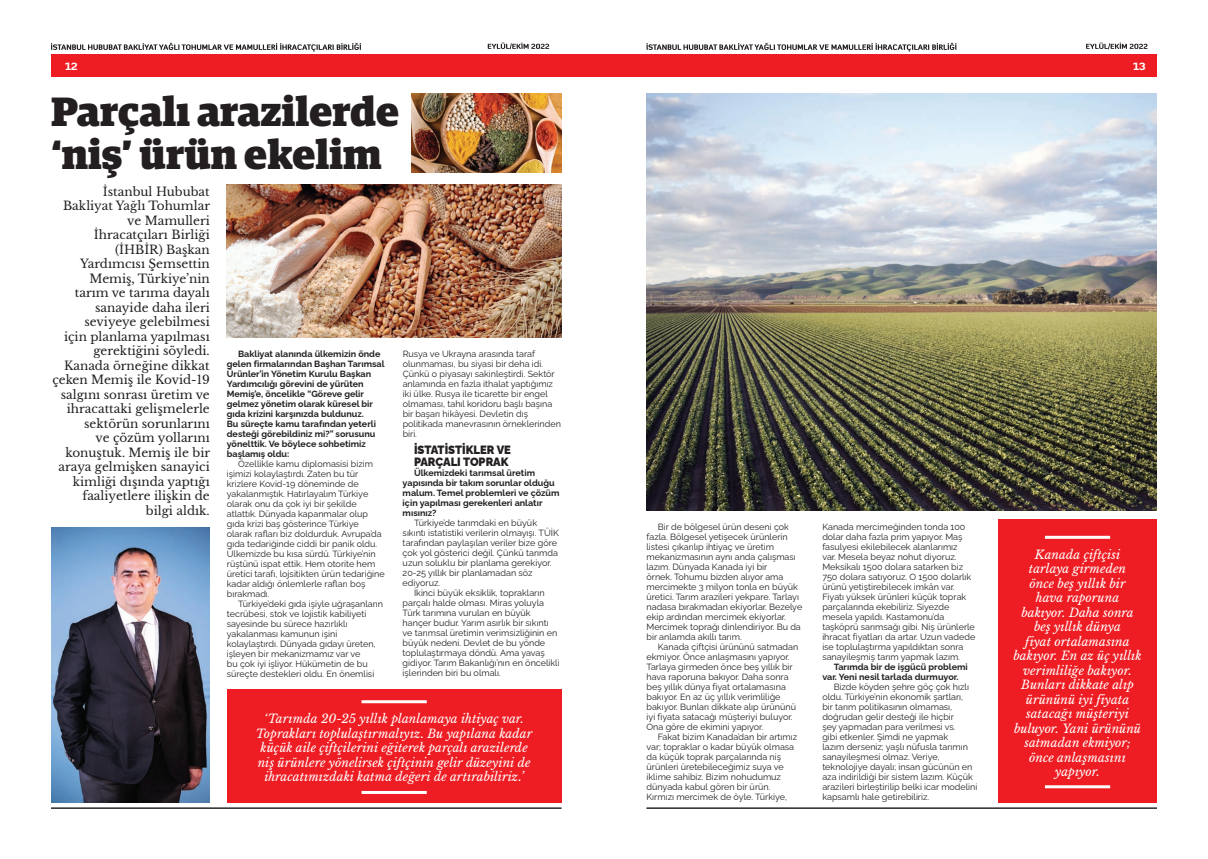
<style>
.page{position:relative;width:1208px;height:859px;background:#fff}
.page>*{position:absolute;margin:0;border:0;box-sizing:border-box;transform-origin:0 0}
.t1{font:900 41px "Guardian Egyp";color:#231f20}
.SPOT{font:italic 12px/14.5px "Libre Baskerville";letter-spacing:.005em;color:#fff;text-align:center}
.t2{font:12px/14.5px "Libre Baskerville";color:#231f20;text-align:right}
.t3{font:900 12px/12px "Raleway";color:#231f20;scale:.94 1}
.t4{font:900 10px "Diavlo";color:#fff}
.t5{font:9px/10px "Raleway";color:#231f20}
.t6{font:700 9px/10px "Raleway";color:#231f20}
</style>
<div class="page">
<div style="left:51px;top:54px;width:553px;height:23px;background:#ee1d23"></div>
<div style="left:604px;top:54px;width:553px;height:23px;background:#ee1d23"></div>
<img style="left:646px;top:94px;width:511px;height:416px">
<img style="left:51px;top:527px;width:159px;height:275px">
<div style="left:227px;top:689px;width:334px;height:113px;background:#ee1d23"></div>
<div style="left:998px;top:519px;width:159px;height:283px;background:#ee1d23"></div>
<hr style="left:1045px;top:536px;width:65px;height:3px;background:#fff">
<hr style="left:361px;top:791px;width:66px;height:3px;background:#fff">
<hr style="left:361px;top:700px;width:66px;height:3px;background:#fff">
<hr style="left:1045px;top:785px;width:65px;height:3px;background:#fff">
<hr style="left:51px;top:808px;width:510px;height:1px;background:#231f20">
<hr style="left:646px;top:808px;width:511px;height:1px;background:#231f20">
<img style="left:227px;top:184px;width:334px;height:153px">
<img style="left:411px;top:94px;width:150px;height:79px">
<svg style="left:51px;top:43px;width:310px;height:9px"></svg>
<svg style="left:646px;top:43px;width:310px;height:9px"></svg>
<svg style="left:488px;top:43px;width:61px;height:6px"></svg>
<svg style="left:1086px;top:43px;width:61px;height:6px"></svg>
<p class="t4" style="left:65px;top:60px;width:14px">12</p>
<p class="t4" style="left:1133px;top:60px;width:14px">13</p>
<p class="t1" style="left:51px;top:79px;width:350px">Parçalı arazilerde</p>
<p class="t1" style="left:51px;top:122px;width:332px">‘niş’ ürün ekelim</p>
<p class="t2" style="left:52px;top:184px;width:159px">İstanbul Hububat<br>Bakliyat Yağlı Tohumlar ve Mamulleri<br>İhracatçıları Birliği (İHBİR) Başkan<br>Yardımcısı Şemsettin<br>Memiş, Türkiye’nin<br>tarım ve tarıma dayalı sanayide daha ileri seviyeye gelebilmesi<br>için planlama yapılması gerektiğini söyledi.<br>Kanada örneğine dikkat çeken Memiş ile Kovid-19 salgını sonrası üretim ve ihracattaki gelişmelerle sektörün sorunlarını<br>ve çözüm yollarını konuştuk. Memiş ile bir araya gelmişken sanayici kimliği dışında yaptığı faaliyetlere ilişkin de<br>bilgi aldık.</p>
<p class="t5" style="left:403px;top:348px;width:160px">Rusya ve Ukrayna arasında taraf olunmaması, bu siyasi bir deha idi.<br>Çünkü o piyasayı sakinleştirdi. Sektör anlamında en fazla ithalat yaptığımız iki ülke. Rusya ile ticarette bir engel olmaması, tahıl koridoru başlı başına bir başarı hikâyesi. Devletin dış politikada manevrasının örneklerinden biri.</p>
<p class="t3" style="left:414px;top:442px;width:105px">İSTATİSTİKLER VE<br>PARÇALI TOPRAK</p>
<p class="t6" style="left:403px;top:466px;width:158px;text-indent:11px">Ülkemizdeki tarımsal üretim yapısında bir takım sorunlar olduğu malum. Temel problemleri ve çözüm için yapılması gerekenleri anlatır mısınız?</p>
<p class="t5" style="left:403px;top:516px;width:158px;text-indent:11px">Türkiye’de tarımdaki en büyük sıkıntı istatistiki verilerin olmayışı. TÜİK tarafından paylaşılan veriler bize göre çok yol gösterici değil. Çünkü tarımda uzun soluklu bir planlama gerekiyor.<br>20-25 yıllık bir planlamadan söz ediyoruz.</p>
<p class="t5" style="left:403px;top:586px;width:158px;text-indent:11px">İkinci büyük eksiklik, toprakların parçalı halde olması. Miras yoluyla Türk tarımına vurulan en büyük hançer budur. Yarım asırlık bir sıkıntı ve tarımsal üretimin verimsizliğinin en büyük nedeni. Devlet de bu yönde toplulaştırmaya döndü. Ama yavaş gidiyor. Tarım Bakanlığı’nın en öncelikli işlerinden biri bu olmalı.</p>
<p class="t6" style="left:227px;top:348px;width:159px;text-indent:11px">Bakliyat alanında ülkemizin önde gelen firmalarından Başhan Tarımsal Ürünler’in Yönetim Kurulu Başkan Yardımcılığı görevini de yürüten Memiş’e, öncelikle “Göreve gelir gelmez yönetim olarak küresel bir gıda krizini karşınızda buldunuz.<br>Bu süreçte kamu tarafından yeterli desteği görebildiniz mi?” sorusunu yönelttik. Ve böylece sohbetimiz başlamış oldu:</p>
<p class="t5" style="left:227px;top:458px;width:159px;text-indent:11px">Özellikle kamu diplomasisi bizim işimizi kolaylaştırdı. Zaten bu tür krizlere Kovid-19 döneminde de yakalanmıştık. Hatırlayalım Türkiye olarak onu da çok iyi bir şekilde atlattık. Dünyada kapanmalar olup gıda krizi baş gösterince Türkiye olarak rafları biz doldurduk. Avrupa’da gıda tedariğinde ciddi bir panik oldu.<br>Ülkemizde bu kısa sürdü. Türkiye’nin rüştünü ispat ettik. Hem otorite hem üretici tarafı, lojsitikten ürün tedariğine kadar aldığı önlemlerle rafları boş bırakmadı.</p>
<p class="t5" style="left:227px;top:598px;width:158px;text-indent:11px">Türkiye’deki gıda işiyle uğraşanların tecrübesi, stok ve lojistik kabiliyeti sayesinde bu sürece hazırlıklı yakalanması kamunun işini kolaylaştırdı. Dünyada gıdayı üreten, işleyen bir mekanizmamız var ve<br>bu çok iyi işliyor. Hükümetin de bu süreçte destekleri oldu. En önemlisi</p>
<p class="SPOT" style="left:256px;top:712px;width:278px">‘Tarımda 20-25 yıllık planlamaya ihtiyaç var.<br>Toprakları toplulaştırmalıyız. Bu yapılana kadar küçük aile çiftçilerini eğiterek parçalı arazilerde niş ürünlere yönelirsek çiftçinin gelir düzeyini de ihracatımızdaki katma değeri de artırabiliriz.’</p>
<p class="t5" style="left:646px;top:521px;width:157px;text-indent:11px">Bir de bölgesel ürün deseni çok fazla. Bölgesel yetişecek ürünlerin listesi çıkarılıp ihtiyaç ve üretim mekanizmasının aynı anda çalışması lazım. Dünyada Kanada iyi bir<br>örnek. Tohumu bizden alıyor ama mercimekte 3 milyon tonla en büyük üretici. Tarım arazileri yekpare. Tarlayı nadasa bırakmadan ekiyorlar. Bezelye ekip ardından mercimek ekiyorlar.<br>Mercimek toprağı dinlendiriyor. Bu da bir anlamda akıllı tarım.</p>
<p class="t5" style="left:646px;top:641px;width:153px;text-indent:11px">Kanada çiftçisi ürününü satmadan ekmiyor. Önce anlaşmasını yapıyor.<br>Tarlaya girmeden önce beş yıllık bir hava raporuna bakıyor. Daha sonra beş yıllık dünya fiyat ortalamasına bakıyor. En az üç yıllık verimliliğe bakıyor. Bunları dikkate alıp ürününü iyi fiyata satacağı müşteriyi buluyor.<br>Ona göre de ekimini yapıyor.</p>
<p class="t5" style="left:646px;top:731px;width:152px;text-indent:11px">Fakat bizim Kanada’dan bir artımız var; topraklar o kadar büyük olmasa da küçük toprak parçalarında niş ürünleri üretebileceğimiz suya ve iklime sahibiz. Bizim nohudumuz dünyada kabul gören bir ürün.<br>Kırmızı mercimek de öyle. Türkiye,</p>
<p class="t5" style="left:822px;top:521px;width:154px">Kanada mercimeğinden tonda 100 dolar daha fazla prim yapıyor. Maş fasulyesi ekilebilecek alanlarımız<br>var. Mesela beyaz nohut diyoruz.<br>Meksikalı 1500 dolara satarken biz 750 dolara satıyoruz. O 1500 dolarlık ürünü yetiştirebilecek imkân var.<br>Fiyatı yüksek ürünleri küçük toprak parçalarında ekebiliriz. Siyezde mesela yapıldı. Kastamonu’da taşköprü sarımsağı gibi. Niş ürünlerle ihracat fiyatları da artar. Uzun vadede ise toplulaştırma yapıldıktan sonra sanayileşmiş tarım yapmak lazım.</p>
<p class="t6" style="left:822px;top:661px;width:147px;text-indent:11px">Tarımda bir de işgücü problemi var. Yeni nesil tarlada durmuyor.</p>
<p class="t5" style="left:822px;top:681px;width:157px;text-indent:11px">Bizde köyden şehre göç çok hızlı oldu. Türkiye’nin ekonomik şartları,<br>bir tarım politikasının olmaması, doğrudan gelir desteği ile hiçbir<br>şey yapmadan para verilmesi vs.<br>gibi etkenler. Şimdi ne yapmak<br>lazım derseniz; yaşlı nüfusla tarımın sanayileşmesi olmaz. Veriye, teknolojiye dayalı; insan gücünün en aza indirildiği bir sistem lazım. Küçük arazileri birleştirilip belki icar modelini kapsamlı hale getirebiliriz.</p>
<p class="SPOT" style="left:1013px;top:547px;width:130px">Kanada çiftçisi tarlaya girmeden<br>önce beş yıllık bir<br>hava raporuna bakıyor. Daha sonra beş yıllık dünya<br>fiyat ortalamasına bakıyor. En az üç yıllık verimliliğe bakıyor.<br>Bunları dikkate alıp ürününü iyi fiyata satacağı müşteriyi buluyor. Yani ürününü satmadan ekmiyor; önce anlaşmasını yapıyor.</p>
</div>
